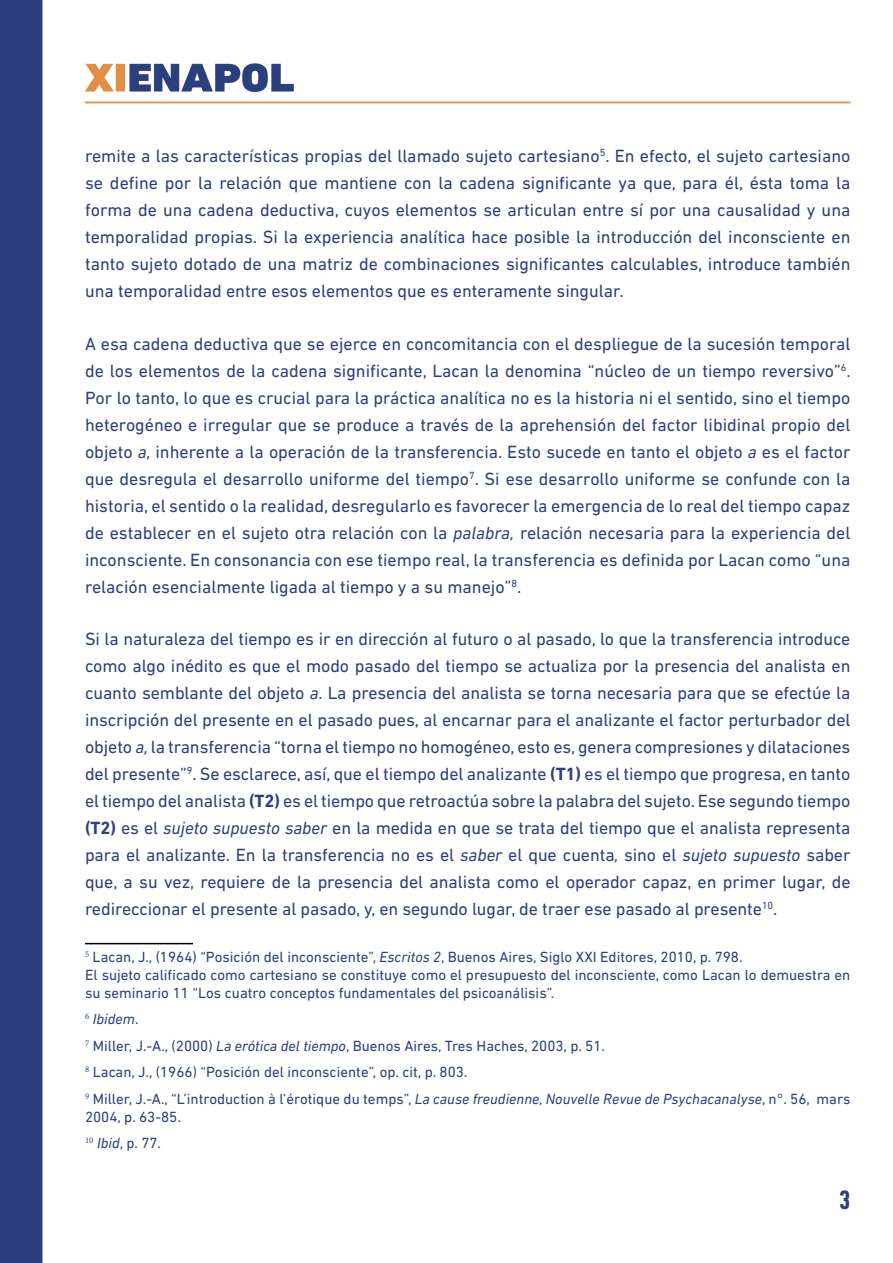
<style>
.page{position:relative;width:893px;height:1263px;background:#fff}
.page>*{position:absolute;margin:0;border:0;box-sizing:border-box;transform-origin:0 0}
.t1{font:700 condensed 27px "DIN Next LT Pro";color:#2e3f7d}
.t2{font:18px/27px "DIN Next LT Pro";color:#2f3f7d;text-align:justify}
.t3{font:15px/26.5px "DIN Next LT Pro";color:#2e3f7d}
.s1{font-style:italic}
.s2{font-weight:700}
</style>
<div class="page">
<img style="left:0;top:0;width:851px;height:1263px">
<hr style="left:85px;top:943px;width:108px;height:1px;background:#000">
<p class="t2" style="left:85px;top:142px;width:767px">remite a las características propias del llamado sujeto cartesiano<sup>5</sup>. En efecto, el sujeto cartesiano se define por la relación que mantiene con la cadena significante ya que, para él, ésta toma la forma de una cadena deductiva, cuyos elementos se articulan entre sí por una causalidad y una temporalidad propias. Si la experiencia analítica hace posible la introducción del inconsciente en tanto sujeto dotado de una matriz de combinaciones significantes calculables, introduce también una temporalidad entre esos elementos que es enteramente singular.</p>
<p class="t2" style="left:85px;top:330px;width:767px">A esa cadena deductiva que se ejerce en concomitancia con el despliegue de la sucesión temporal de los elementos de la cadena significante, Lacan la denomina “núcleo de un tiempo reversivo”<sup>6</sup>.<br>Por lo tanto, lo que es crucial para la práctica analítica no es la historia ni el sentido, sino el tiempo heterogéneo e irregular que se produce a través de la aprehensión del factor libidinal propio del objeto <span class="s1">a,</span> inherente a la operación de la transferencia. Esto sucede en tanto el objeto <span class="s1">a</span> es el factor que desregula el desarrollo uniforme del tiempo<sup>7</sup>. Si ese desarrollo uniforme se confunde con la historia, el sentido o la realidad, desregularlo es favorecer la emergencia de lo real del tiempo capaz de establecer en el sujeto otra relación con la <span class="s1">palabra,</span> relación necesaria para la experiencia del inconsciente. En consonancia con ese tiempo real, la transferencia es definida por Lacan como “una relación esencialmente ligada al tiempo y a su manejo”<sup>8</sup>.</p>
<p class="t2" style="left:85px;top:626px;width:767px">Si la naturaleza del tiempo es ir en dirección al futuro o al pasado, lo que la transferencia introduce como algo inédito es que el modo pasado del tiempo se actualiza por la presencia del analista en cuanto semblante del objeto <span class="s1">a</span>. La presencia del analista se torna necesaria para que se efectúe la inscripción del presente en el pasado pues, al encarnar para el analizante el factor perturbador del objeto <span class="s1">a,</span> la transferencia “torna el tiempo no homogéneo, esto es, genera compresiones y dilataciones del presente”<sup>9</sup>. Se esclarece, así, que el tiempo del analizante <span class="s2">(T1)</span> es el tiempo que progresa, en tanto el tiempo del analista <span class="s2">(T2)</span> es el tiempo que retroactúa sobre la palabra del sujeto. Ese segundo tiempo <span class="s2">(T2)</span> es el <span class="s1">sujeto supuesto saber</span> en la medida en que se trata del tiempo que el analista representa para el analizante. En la transferencia no es el <span class="s1">saber</span> el que cuenta<span class="s1">,</span> sino el <span class="s1">sujeto supuesto</span> saber que, a su vez, requiere de la presencia del analista como el operador capaz, en primer lugar, de redireccionar el presente al pasado, y, en segundo lugar, de traer ese pasado al presente<sup>10</sup>.</p>
<p class="t3" style="left:85px;top:947px;width:767px;line-height:18px"><sup>5</sup> Lacan, J., (1964) “Posición del inconsciente”, <span class="s1">Escritos 2</span>, Buenos Aires, Siglo XXI Editores, 2010, p. 798.<br>El sujeto calificado como cartesiano se constituye como el presupuesto del inconsciente, como Lacan lo demuestra en su seminario 11 “Los cuatro conceptos fundamentales del psicoanálisis”.</p>
<p class="t3" style="left:85px;top:1005px;width:767px"><sup>6</sup> <span class="s1">Ibidem</span>.<br><sup>7</sup> Miller, J.-A., (2000) <span class="s1">La erótica del tiempo</span>, Buenos Aires, Tres Haches, 2003, p. 51.<br><sup>8</sup> Lacan, J., (1966) “Posición del inconsciente”, op. cit, p. 803.<br><sup>9</sup> Miller, J.-A., “L’introduction à l’érotique du temps”, <span class="s1">La cause freudienne, Nouvelle Revue de Psychacanalyse</span>, n°. 56, mars</p>
<p class="t3" style="left:85px;top:1103px;width:97px">2004, p. 63-85.<br><sup>10</sup> <span class="s1">Ibid</span>, p. 77.</p>
<h1 class="t1" style="left:839px;top:1184px;width:13px">3</h1>
</div>
